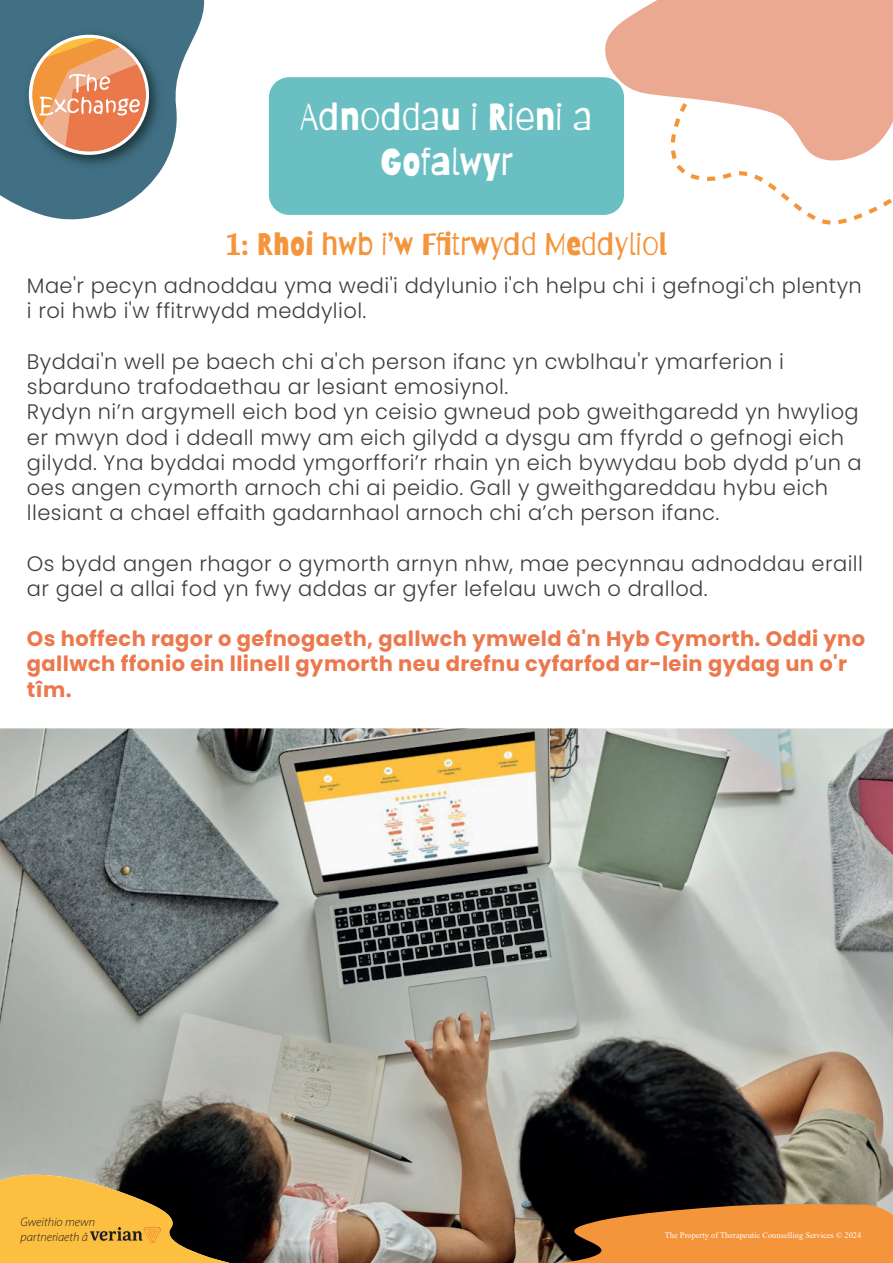
<style>
.page{position:relative;width:893px;height:1263px;background:#fff}
.page>*{position:absolute;margin:0;border:0;box-sizing:border-box;transform-origin:0 0}
.t1{font:37.35px/44.8px "Barriecito";color:#fff;text-align:center}
.t2{font:30.9px "Barriecito";color:#f4943b}
.t3{font:300 21px/25.2px "Poppins";letter-spacing:.02em;color:#3e3e3f}
.t4{font:700 21px/25.2px "Poppins";letter-spacing:.02em;color:#ec784e}
.t5{font:italic 300 12.3px/14.9px "Myriad Pro";color:#231f20}
.t6{font:8.4px "Times New Roman";color:#fff}
</style>
<div class="page">
<img style="left:0;top:728px;width:893px;height:535px">
<svg style="left:676px;top:165px;width:216px;height:60px"></svg>
<svg style="left:0;top:1170px;width:273px;height:93px;background:#8e6d2b"></svg>
<svg style="left:501px;top:1202px;width:392px;height:61px;background:#bd7736"></svg>
<svg style="left:605px;top:0;width:288px;height:165px;fill:#eca992"></svg>
<svg style="left:0;top:0;width:205px;height:220px;fill:#416f84"></svg>
<img style="left:20px;top:26px;width:147px;height:147px">
<div style="left:29px;top:35px;width:120px;height:120px;background:#fff;border-radius:50%"></div>
<svg style="left:32px;top:38px;width:114px;height:114px;background:#d49771"></svg>
<div style="left:269px;top:77px;width:355px;height:138px;background:#6abfc2;border-radius:20px"></div>
<img style="left:91px;top:1228px;width:69px;height:15px">
<h1 class="t1" style="left:300px;top:94px;width:294px">Adnoddau i Rieni a<br>Gofalwyr</h1>
<h2 class="t2" style="left:226px;top:223px;width:442px">1: Rhoi hwb i’w Ffitrwydd Meddyliol</h2>
<p class="t3" style="left:27px;top:273px;width:836px">Mae'r pecyn adnoddau yma wedi'i ddylunio i'ch helpu chi i gefnogi'ch plentyn i roi hwb i'w ffitrwydd meddyliol.</p>
<p class="t3" style="left:27px;top:349px;width:836px">Byddai'n well pe baech chi a'ch person ifanc yn cwblhau'r ymarferion i sbarduno trafodaethau ar lesiant emosiynol.<br>Rydyn ni’n argymell eich bod yn ceisio gwneud pob gweithgaredd yn hwyliog er mwyn dod i ddeall mwy am eich gilydd a dysgu am ffyrdd o gefnogi eich gilydd. Yna byddai modd ymgorffori’r rhain yn eich bywydau bob dydd p’un a oes angen cymorth arnoch chi ai peidio. Gall y gweithgareddau hybu eich llesiant a chael effaith gadarnhaol arnoch chi a’ch person ifanc.</p>
<p class="t3" style="left:27px;top:551px;width:837px">Os bydd angen rhagor o gymorth arnyn nhw, mae pecynnau adnoddau eraill ar gael a allai fod yn fwy addas ar gyfer lefelau uwch o drallod.</p>
<p class="t4" style="left:27px;top:626px;width:840px">Os hoffech ragor o gefnogaeth, gallwch ymweld â'n Hyb Cymorth. Oddi yno gallwch ffonio ein llinell gymorth neu drefnu cyfarfod ar-lein gydag un o'r tîm.</p>
<p class="t5" style="left:20px;top:1214px;width:76px">Gweithio mewn partneriaeth â</p>
<p class="t6" style="left:665px;top:1229px;width:198px">The Property of Therapeutic Counselling Services © 2024</p>
</div>
